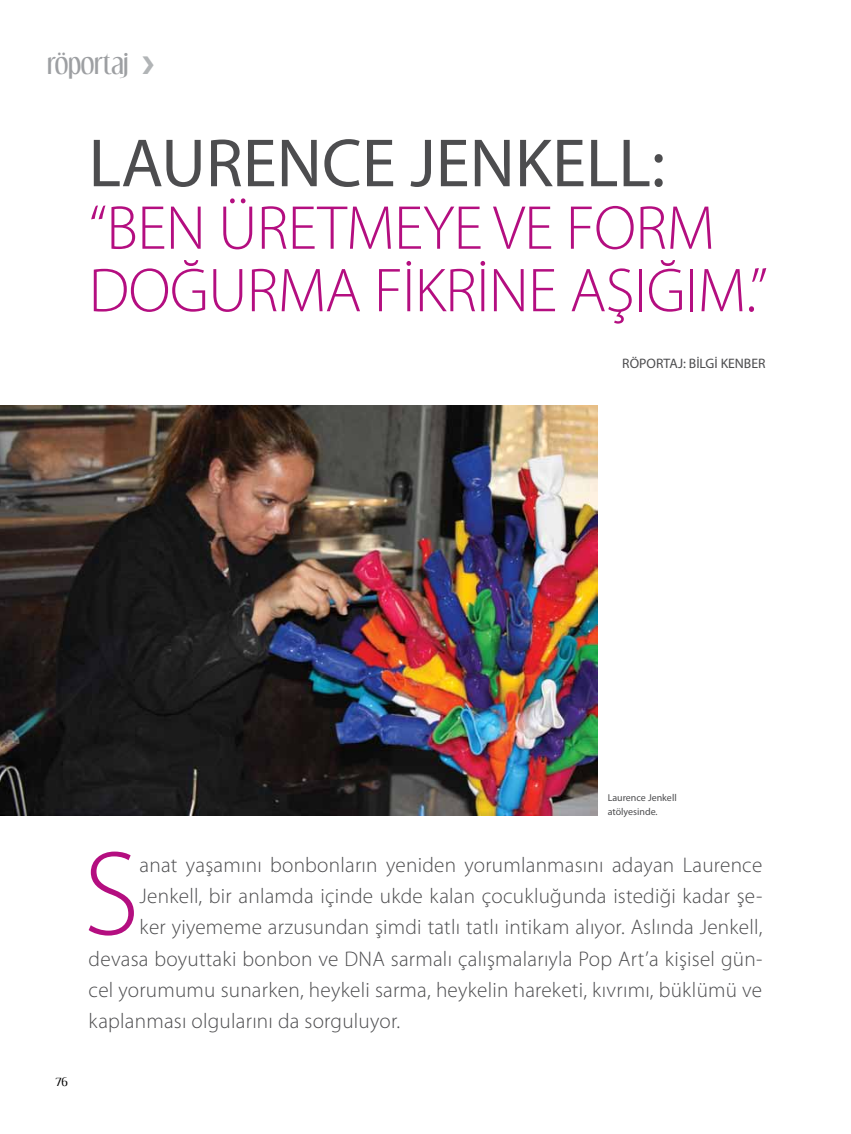
<style>
.page{position:relative;width:851px;height:1134px;background:#fff}
.page>*{position:absolute;margin:0;border:0;box-sizing:border-box;transform-origin:0 0}
.t1{font:300 120.62px "Myriad Pro";color:#b40e80}
.t2{font:68.75px "Myriad Pro";color:#4d4d4f}
.t3{font:300 62.5px/62.5px "Myriad Pro";letter-spacing:-.01em;color:#b40e80}
.t4{font:25px "Dream Orphans";color:#9d9fa2}
.t5{font:300 21.25px "Myriad Pro";letter-spacing:.01em;color:#4d4d4f}
.t6{font:13.75px "Myriad Pro";color:#4d4d4f}
.t7{font:12.5px "Philosopher";color:#000}
.t8{font:10px/13.8px "Myriad Pro";color:#4d4d4f}
</style>
<div class="page">
<img style="left:0;top:406px;width:597px;height:409px">
<p class="t4" style="left:48px;top:49px;width:82px">RÖPORTAJ</p>
<h2 class="t2" style="left:89px;top:121px;width:578px">LAURENCE JENKELL:</h2>
<h3 class="t3" style="left:89px;top:196px;width:680px">“BEN ÜRETMEYE VE FORM<br>DOĞURMA FİKRİNE AŞIĞIM.”</h3>
<p class="t6" style="left:622px;top:355px;width:145px">RÖPORTAJ: BİLGİ KENBER</p>
<p class="t8" style="left:607px;top:791px;width:71px">Laurence Jenkell atölyesinde.</p>
<p class="t7" style="left:56px;top:1075px;width:14px">76</p>
<h1 class="t1" style="left:84px;top:821px;width:57px">S</h1>
<p class="t5" style="left:140px;top:852px;width:624px">anat yaşamını bonbonların yeniden yorumlanmasını adayan Laurence</p>
<p class="t5" style="left:140px;top:883px;width:624px">Jenkell, bir anlamda içinde ukde kalan çocukluğunda istediği kadar şe-</p>
<p class="t5" style="left:140px;top:914px;width:624px">ker yiyememe arzusundan şimdi tatlı tatlı intikam alıyor. Aslında Jenkell,</p>
<p class="t5" style="left:89px;top:946px;width:675px">devasa boyuttaki bonbon ve DNA sarmalı çalışmalarıyla Pop Art’a kişisel gün-</p>
<p class="t5" style="left:89px;top:977px;width:675px">cel yorumumu sunarken, heykeli sarma, heykelin hareketi, kıvrımı, büklümü ve</p>
<p class="t5" style="left:89px;top:1008px;width:313px">kaplanması olgularını da sorguluyor.</p>
</div>
